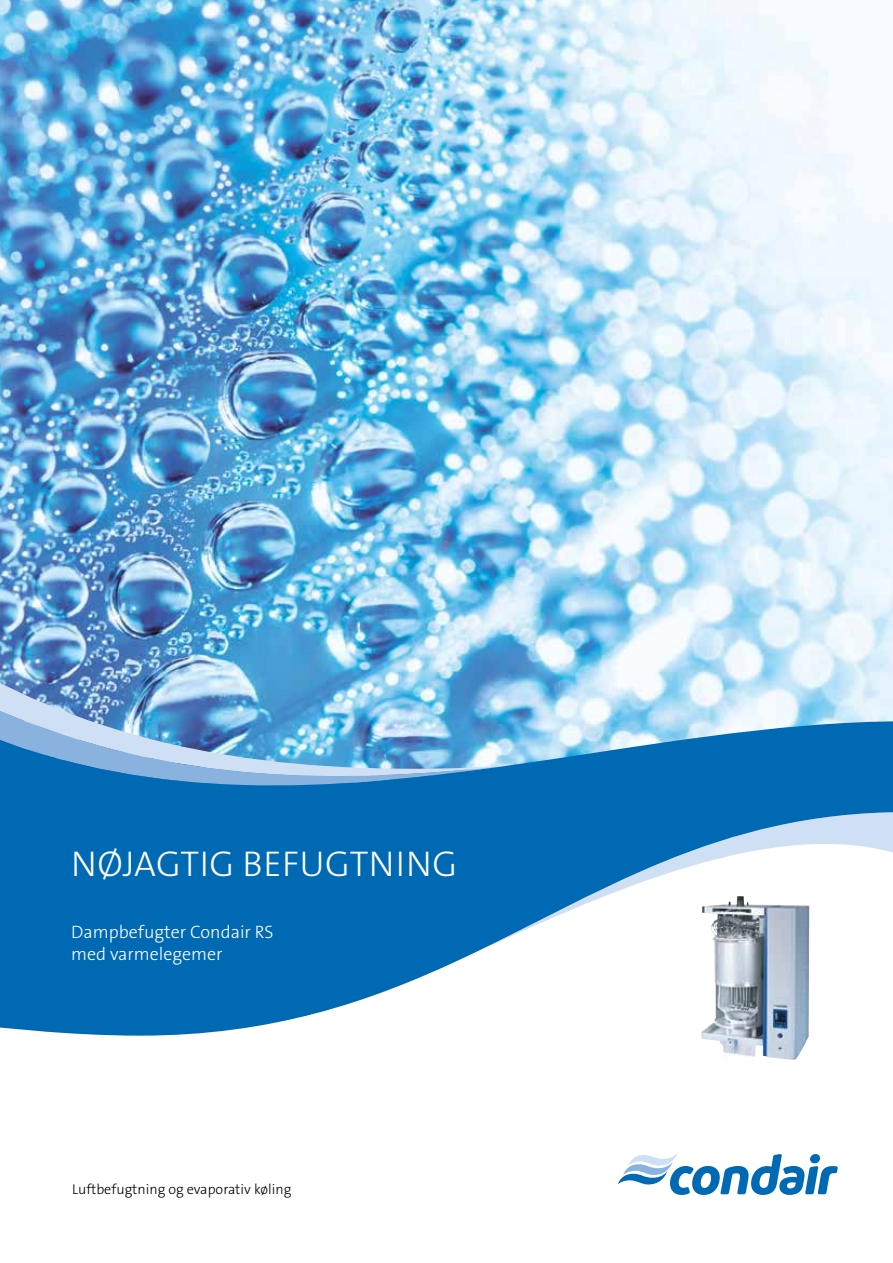
<style>
.page{position:relative;width:893px;height:1263px;background:#fff}
.page>*{position:absolute;margin:0;border:0;box-sizing:border-box;transform-origin:0 0}
.t1{font:300 36px "The Sans B W3";letter-spacing:.015em;color:#fff}
.t2{font:300 18px/21.3px "The Sans B W3";color:#fff}
.t3{font:300 14.25px "The Sans B W3";color:#000}
</style>
<div class="page">
<img style="left:0;top:0;width:893px;height:721px">
<img style="left:0;top:676px;width:503px;height:45px">
<img style="left:0;top:705px;width:500px;height:16px">
<svg style="left:0;top:721px;width:893px;height:315px;fill:#0069b4"></svg>
<svg style="left:618px;top:1153px;width:220px;height:42px"></svg>
<img style="left:701px;top:896px;width:108px;height:164px">
<h1 class="t1" style="left:71px;top:840px;width:387px">NØJAGTIG BEFUGTNING</h1>
<p class="t2" style="left:71px;top:922px;width:204px">Dampbefugter Condair RS med varmelegemer</p>
<p class="t3" style="left:72px;top:1180px;width:221px">Luftbefugtning og evaporativ køling</p>
</div>
